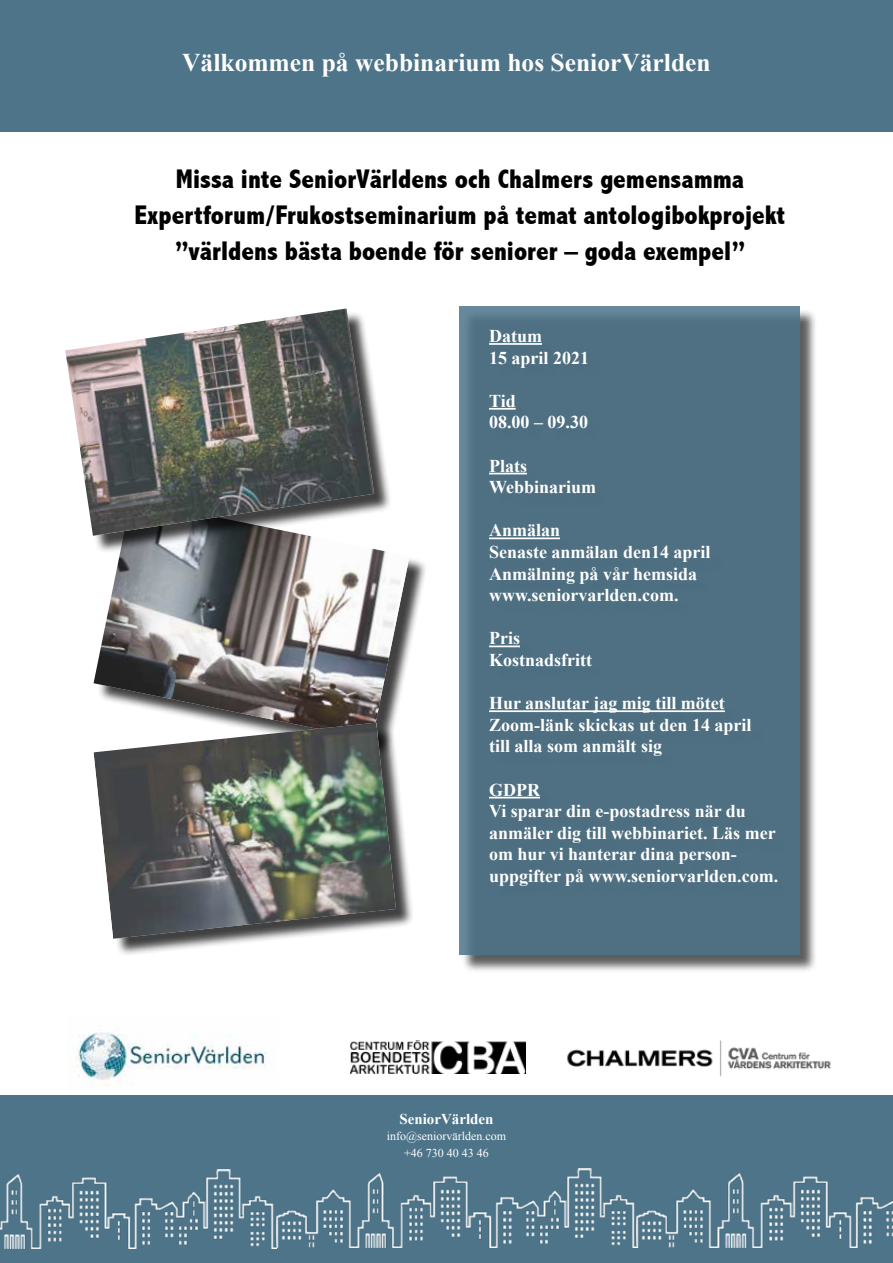
<style>
.page{position:relative;width:893px;height:1263px;background:#fff}
.page>*{position:absolute;margin:0;border:0;box-sizing:border-box;transform-origin:0 0}
.t1{font:800 condensed 27px/36px "Abadi";color:#000;text-align:center}
.t2{font:700 25.5px "Times New Roman";color:#fff}
.t3{font:700 18px/21.6px "Times New Roman";color:#fff}
.t4{font:700 15px "Times New Roman";color:#fff}
.t5{font:12px/16.5px "Times New Roman";color:#fff;text-align:center}
</style>
<div class="page">
<div style="left:0;top:1095px;width:893px;height:168px;background:#4d7489"></div>
<img style="left:0;top:1169px;width:638px;height:79px">
<img style="left:636px;top:1169px;width:257px;height:78px">
<div style="left:0;top:0;width:893px;height:132px;background:#4d7489"></div>
<div style="left:461px;top:309px;width:357px;height:664px;background:#000;opacity:.75"></div>
<div style="left:459px;top:306px;width:340px;height:649px;background:#4f7082"></div>
<hr style="left:489px;top:343px;width:53px;height:2px;background:#fff">
<hr style="left:489px;top:408px;width:27px;height:2px;background:#fff">
<hr style="left:489px;top:473px;width:38px;height:1px;background:#fff">
<hr style="left:489px;top:537px;width:71px;height:2px;background:#fff">
<hr style="left:489px;top:645px;width:31px;height:2px;background:#fff">
<hr style="left:489px;top:710px;width:236px;height:2px;background:#fff">
<hr style="left:489px;top:797px;width:51px;height:1px;background:#fff">
<div style="left:96px;top:502px;width:331px;height:256px;background:#000;opacity:.75"></div>
<img style="left:94px;top:502px;width:316px;height:223px">
<div style="left:68px;top:311px;width:324px;height:243px;background:#000;opacity:.75"></div>
<img style="left:65px;top:308px;width:309px;height:228px">
<div style="left:96px;top:725px;width:318px;height:232px;background:#000;opacity:.75"></div>
<img style="left:94px;top:723px;width:302px;height:216px">
<img style="left:67px;top:1032px;width:199px;height:50px">
<img style="left:351px;top:1040px;width:174px;height:33px">
<img style="left:567px;top:1040px;width:264px;height:37px">
<h2 class="t2" style="left:182px;top:45px;width:530px">Välkommen på webbinarium hos SeniorVärlden</h2>
<h1 class="t1" style="left:135px;top:161px;width:652px">Missa inte SeniorVärldens och Chalmers gemensamma<br>Expertforum/Frukostseminarium på temat antologibokprojekt ”världens bästa boende för seniorer – goda exempel”</h1>
<p class="t3" style="left:489px;top:325px;width:102px">Datum<br>15 april 2021</p>
<p class="t3" style="left:489px;top:389px;width:100px">Tid<br>08.00 – 09.30</p>
<p class="t3" style="left:489px;top:454px;width:109px">Plats<br>Webbinarium</p>
<p class="t3" style="left:489px;top:519px;width:223px">Anmälan<br>Senaste anmälan den14 april<br>Anmälning på vår hemsida www.seniorvarlden.com.</p>
<p class="t3" style="left:489px;top:627px;width:104px">Pris<br>Kostnadsfritt</p>
<p class="t3" style="left:489px;top:692px;width:264px">Hur anslutar jag mig till mötet<br>Zoom-länk skickas ut den 14 april till alla som anmält sig</p>
<p class="t3" style="left:489px;top:778px;width:291px">GDPR<br>Vi sparar din e-postadress när du anmäler dig till webbinariet. Läs mer om hur vi hanterar dina person&shy;uppgifter på www.seniorvarlden.com.</p>
<p class="t4" style="left:399px;top:1108px;width:96px">SeniorVärlden</p>
<p class="t5" style="left:387px;top:1128px;width:121px">info@seniorvärlden.com +46 730 40 43 46</p>
</div>
